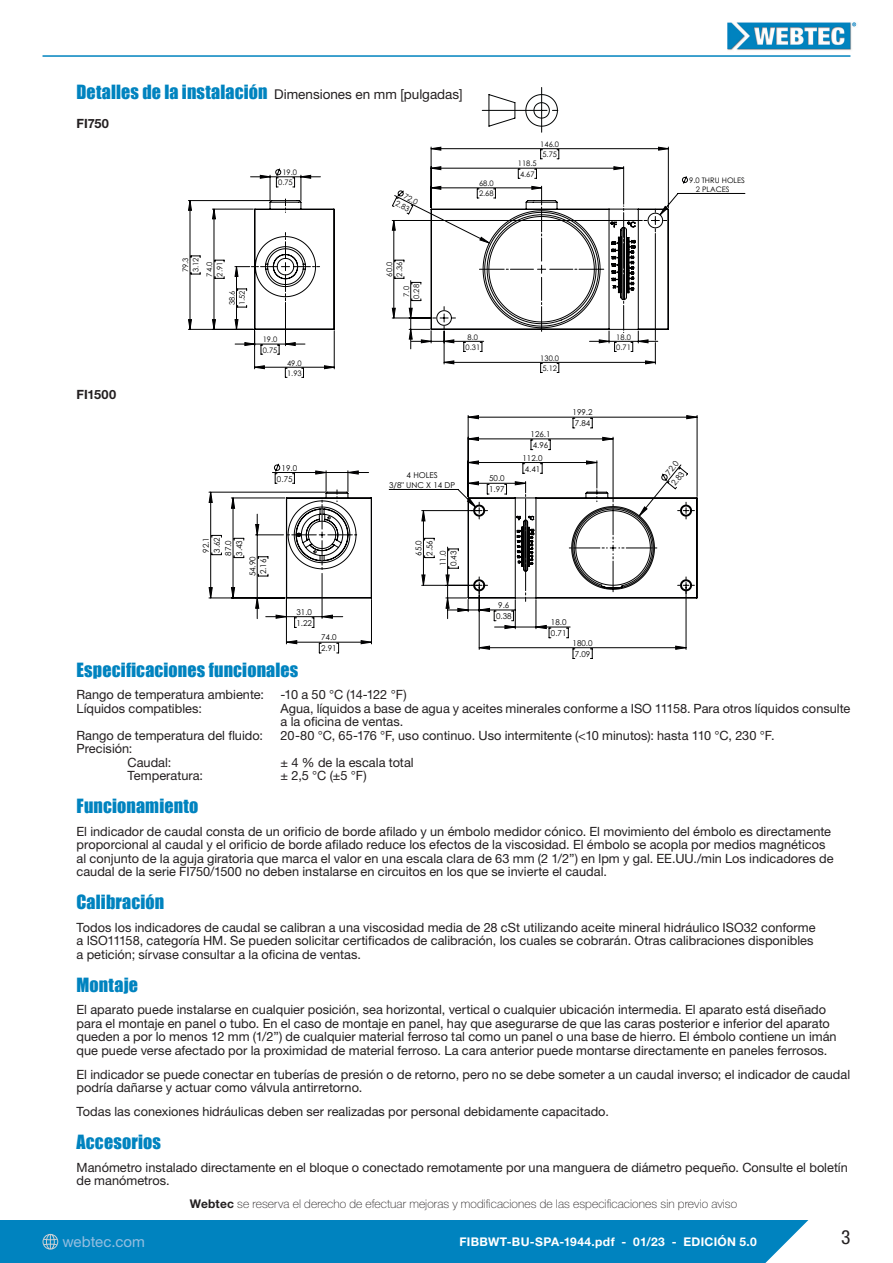
<style>
.page{position:relative;width:893px;height:1263px;background:#fff}
.page>*{position:absolute;margin:0;border:0;box-sizing:border-box;transform-origin:0 0}
.t1{font:condensed 19.5px "Helvetica Neue LT Std";color:#231f20}
.Specifications_headi{font:18px "Impact";letter-spacing:.01em;color:#0083bf}
.t2{font:15px "Helvetica Neue LT Std";letter-spacing:.005em;color:#94bee0}
.Specifications_headi-2{font:13.5px "Helvetica Neue LT Std";color:#231f20}
.Specifications_text{font:12.75px/13.5px "Helvetica Neue LT Std";color:#231f20}
.Specifications_text-2{font:700 12.75px "Helvetica Neue LT Std";color:#231f20}
.Technical_drawing_an{font:100 12px "Helvetica Neue LT Std";letter-spacing:.005em;color:#231f20}
.t3{font:700 12px "Helvetica Neue LT Std";letter-spacing:.025em;color:#fff}
.t4{font:8.1px/10.8px "Century Gothic";color:#000001}
.t5{font:7.65px/10.2px "Century Gothic";color:#000001}
.s1{font-family:"Impact";font-size:18px;color:#0083bf}
.s2{font-weight:700}
</style>
<div class="page">
<img style="left:727px;top:22px;width:130px;height:28px">
<hr style="left:43px;top:55px;width:807px;height:2px;background:#0083bf">
<div style="left:0;top:1220px;width:893px;height:43px;background:#0083bf"></div>
<svg style="left:765px;top:1220px;width:128px;height:43px"></svg>
<svg style="left:43px;top:1234px;width:15px;height:15px"></svg>
<svg style="left:482px;top:87px;width:77px;height:45px"></svg>
<svg style="left:255px;top:168px;width:401px;height:201px"></svg>
<svg style="left:421px;top:147px;width:247px;height:196px"></svg>
<svg style="left:189px;top:190px;width:223px;height:149px"></svg>
<svg style="left:254px;top:200px;width:415px;height:130px"></svg>
<svg style="left:276px;top:416px;width:421px;height:202px"></svg>
<svg style="left:286px;top:437px;width:400px;height:212px"></svg>
<svg style="left:209px;top:490px;width:488px;height:118px"></svg>
<p class="Specifications_headi-2" style="left:77px;top:86px;width:387px"><span class="s1">Detalles de la instalación</span> Dimensiones en mm [pulgadas]</p>
<p class="Specifications_text-2" style="left:77px;top:116px;width:34px">FI750</p>
<p class="Specifications_text-2" style="left:77px;top:387px;width:41px">FI1500</p>
<p class="t5" style="left:540px;top:139px;width:20px">146.0<br>5.75</p>
<p class="t5" style="left:278px;top:167px;width:20px;text-align:center">19.0<br>0.75</p>
<p class="t5" style="left:403px;top:189px;width:20px;text-align:center;rotate:27deg">72.0<br>2.83</p>
<p class="t5" style="left:479px;top:178px;width:16px">68.0<br>2.68</p>
<p class="t5" style="left:518px;top:158px;width:20px">118.5<br>4.67</p>
<p class="t5" style="left:696px;top:175px;width:51px;line-height:9.1px;text-indent:-7px">9.0 THRU HOLES<br>2 PLACES</p>
<p class="t5" style="left:180px;top:272px;width:16px;rotate:-90deg">79.3<br>3.12</p>
<p class="t5" style="left:204px;top:277px;width:16px;rotate:-90deg">74.0<br>2.91</p>
<p class="t5" style="left:384px;top:277px;width:16px;rotate:-90deg">60.0<br>2.36</p>
<p class="t5" style="left:227px;top:305px;width:16px;rotate:-90deg">38.6<br>1.52</p>
<p class="t5" style="left:401px;top:299px;width:16px;rotate:-90deg">7.0<br>0.28</p>
<p class="t5" style="left:263px;top:334px;width:16px">19.0<br>0.75</p>
<p class="t5" style="left:465px;top:332px;width:16px">8.0<br>0.31</p>
<p class="t5" style="left:616px;top:332px;width:16px">18.0<br>0.71</p>
<p class="t5" style="left:287px;top:358px;width:16px">49.0<br>1.93</p>
<p class="t5" style="left:540px;top:353px;width:20px">130.0<br>5.12</p>
<p class="t4" style="left:573px;top:407px;width:22px">199.2<br>7.84</p>
<p class="t4" style="left:531px;top:429px;width:22px">126.1<br>4.96</p>
<p class="t4" style="left:277px;top:462px;width:22px;text-align:center">19.0<br>0.75</p>
<p class="t4" style="left:389px;top:470px;width:68px;line-height:9.6px;text-align:center">4 HOLES<br>3/8" UNC X 14 DP</p>
<p class="t4" style="left:489px;top:473px;width:17px">50.0<br>1.97</p>
<p class="t4" style="left:522px;top:452px;width:22px">112.0<br>4.41</p>
<p class="t4" style="left:660px;top:474px;width:22px;text-align:center;rotate:-51deg">72.0<br>2.83</p>
<p class="t4" style="left:200px;top:553px;width:17px;rotate:-90deg">92.1<br>3.62</p>
<p class="t4" style="left:223px;top:556px;width:17px;rotate:-90deg">87.0<br>3.43</p>
<p class="t4" style="left:247px;top:576px;width:22px;rotate:-90deg">54.90<br>2.16</p>
<p class="t4" style="left:413px;top:556px;width:17px;rotate:-90deg">65.0<br>2.56</p>
<p class="t4" style="left:437px;top:566px;width:17px;rotate:-90deg">11.0<br>0.43</p>
<p class="t4" style="left:296px;top:606px;width:17px">31.0<br>1.22</p>
<p class="t4" style="left:321px;top:632px;width:17px">74.0<br>2.91</p>
<p class="t4" style="left:496px;top:600px;width:17px">9.6<br>0.38</p>
<p class="t4" style="left:551px;top:617px;width:17px">18.0<br>0.71</p>
<p class="t4" style="left:573px;top:637px;width:22px">180.0<br>7.09</p>
<p class="Specifications_headi" style="left:77px;top:655px;width:223px">Especificaciones funcionales</p>
<p class="Specifications_text" style="left:77px;top:688px;width:189px">Rango de temperatura ambiente:</p>
<p class="Specifications_text" style="left:281px;top:688px;width:128px">-10 a 50 °C (14-122 °F)</p>
<p class="Specifications_text" style="left:77px;top:701px;width:127px">Líquidos compatibles:</p>
<p class="Specifications_text" style="left:281px;top:701px;width:571px">Agua, líquidos a base de agua y aceites minerales conforme a ISO 11158. Para otros líquidos consulte a la oficina de ventas.</p>
<p class="Specifications_text" style="left:77px;top:728px;width:188px">Rango de temperatura del fluido:</p>
<p class="Specifications_text" style="left:281px;top:728px;width:495px">20-80 °C, 65-176 °F, uso continuo. Uso intermitente (&lt;10 minutos): hasta 110 °C, 230 °F.</p>
<p class="Specifications_text" style="left:77px;top:742px;width:57px">Precisión:</p>
<p class="Specifications_text" style="left:128px;top:755px;width:45px">Caudal:</p>
<p class="Specifications_text" style="left:281px;top:755px;width:135px">± 4 % de la escala total</p>
<p class="Specifications_text" style="left:128px;top:769px;width:77px">Temperatura:</p>
<p class="Specifications_text" style="left:281px;top:769px;width:88px">± 2,5 °C (±5 °F)</p>
<p class="Specifications_headi" style="left:77px;top:792px;width:123px">Funcionamiento</p>
<p class="Specifications_text" style="left:77px;top:824px;width:758px">El indicador de caudal consta de un orificio de borde afilado y un émbolo medidor cónico. El movimiento del émbolo es directamente proporcional al caudal y el orificio de borde afilado reduce los efectos de la viscosidad. El émbolo se acopla por medios magnéticos al conjunto de la aguja giratoria que marca el valor en una escala clara de 63 mm (2 1/2”) en lpm y gal. EE.UU./min Los indicadores de caudal de la serie FI750/1500 no deben instalarse en circuitos en los que se invierte el caudal.</p>
<p class="Specifications_headi" style="left:77px;top:888px;width:89px">Calibración</p>
<p class="Specifications_text" style="left:77px;top:920px;width:741px">Todos los indicadores de caudal se calibran a una viscosidad media de 28 cSt utilizando aceite mineral hidráulico ISO32 conforme a ISO11158, categoría HM. Se pueden solicitar certificados de calibración, los cuales se cobrarán. Otras calibraciones disponibles a petición; sírvase consultar a la oficina de ventas.</p>
<p class="Specifications_headi" style="left:77px;top:970px;width:63px">Montaje</p>
<p class="Specifications_text" style="left:77px;top:1003px;width:762px">El aparato puede instalarse en cualquier posición, sea horizontal, vertical o cualquier ubicación intermedia. El aparato está diseñado para el montaje en panel o tubo. En el caso de montaje en panel, hay que asegurarse de que las caras posterior e inferior del aparato queden a por lo menos 12 mm (1/2”) de cualquier material ferroso tal como un panel o una base de hierro. El émbolo contiene un imán que puede verse afectado por la proximidad de material ferroso. La cara anterior puede montarse directamente en paneles ferrosos.</p>
<p class="Specifications_text" style="left:77px;top:1067px;width:775px">El indicador se puede conectar en tuberías de presión o de retorno, pero no se debe someter a un caudal inverso; el indicador de caudal podría dañarse y actuar como válvula antirretorno.</p>
<p class="Specifications_text" style="left:77px;top:1105px;width:534px">Todas las conexiones hidráulicas deben ser realizadas por personal debidamente capacitado.</p>
<p class="Specifications_headi" style="left:77px;top:1128px;width:86px">Accesorios</p>
<p class="Specifications_text" style="left:77px;top:1160px;width:773px">Manómetro instalado directamente en el bloque o conectado remotamente por una manguera de diámetro pequeño. Consulte el boletín de manómetros.</p>
<p class="Technical_drawing_an" style="left:190px;top:1196px;width:549px"><span class="s2">Webtec</span> se reserva el derecho de efectuar mejoras y modificaciones de las especificaciones sin previo aviso</p>
<p class="t2" style="left:62px;top:1232px;width:84px">webtec.com</p>
<p class="t3" style="left:460px;top:1234px;width:299px">FIBBWT-BU-SPA-1944.pdf - 01/23 - EDICIÓN 5.0</p>
<h1 class="t1" style="left:841px;top:1225px;width:11px">3</h1>
</div>
